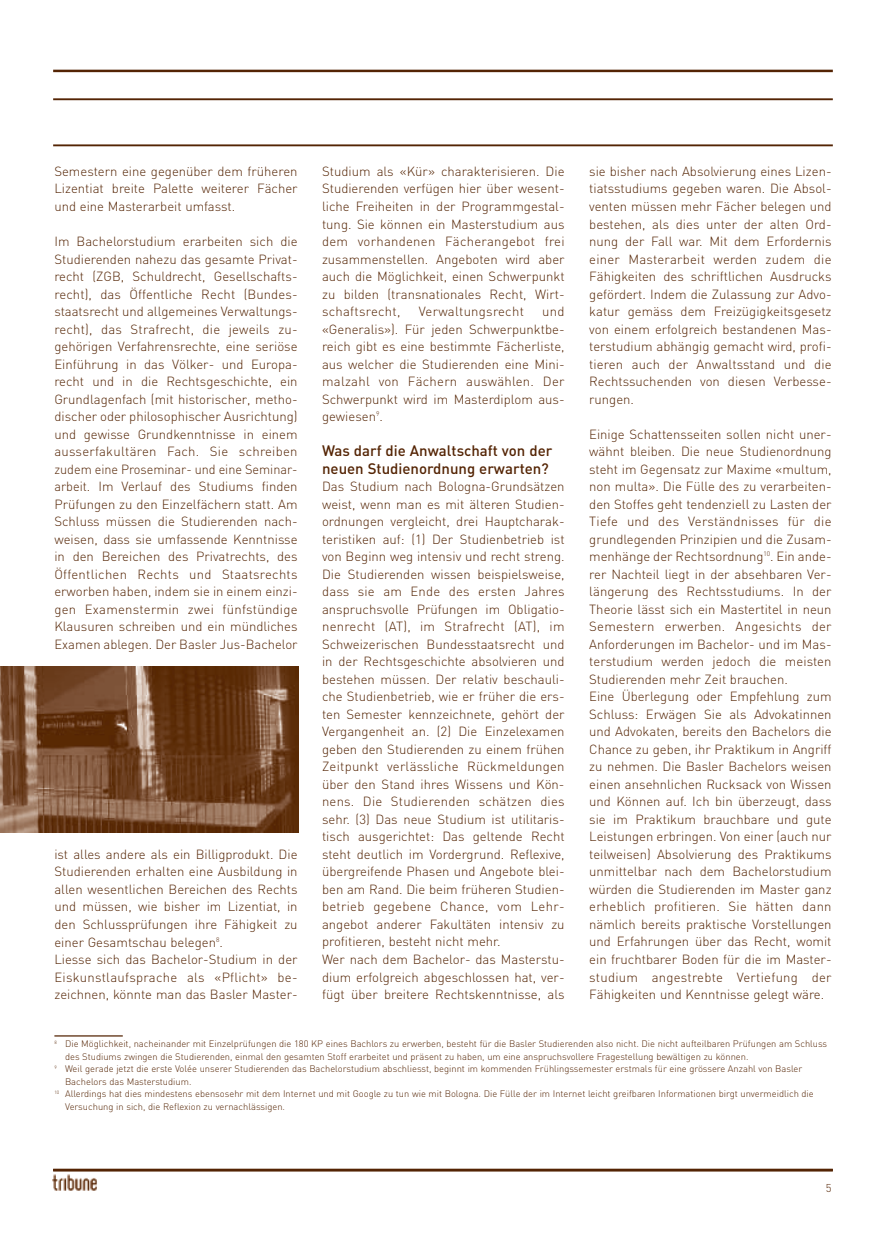
<style>
.page{position:relative;width:886px;height:1241px;background:#fff}
.page>*{position:absolute;margin:0;border:0;box-sizing:border-box;transform-origin:0 0}
.t1{font:500 15px/17.5px "DIN";color:#542404}
.t2{font:300 13.12px/17.5px "DIN";color:#542404;text-align:justify}
.t3{font:300 13.12px "DIN";letter-spacing:.02em;color:#542404}
.t4{font:300 11.25px "DIN";color:#542404}
.t5{font:300 9.38px "DIN";color:#542404}
</style>
<div class="page">
<img style="left:52px;top:1174px;width:45px;height:17px">
<hr style="left:53px;top:1168px;width:780px;height:3px;background:#542404">
<hr style="left:53px;top:70px;width:780px;height:2px;background:#542404">
<hr style="left:53px;top:98px;width:780px;height:2px;background:#542404">
<hr style="left:53px;top:144px;width:780px;height:2px;background:#542404">
<hr style="left:54px;top:1035px;width:69px;height:1px;background:#542404">
<img style="left:0;top:666px;width:299px;height:166px">
<p class="t2" style="left:54px;top:164px;width:245px">Semestern eine gegenüber dem früheren Lizentiat breite Palette weiterer Fächer und eine Masterarbeit umfasst.</p>
<p class="t2" style="left:54px;top:234px;width:245px">Im Bachelorstudium erarbeiten sich die Studierenden nahezu das gesamte Privat&shy;recht (ZGB, Schuldrecht, Gesellschafts&shy;recht), das Öffentliche Recht (Bundes&shy;staatsrecht und allgemeines Verwaltungs&shy;recht), das Strafrecht, die jeweils zu&shy;gehörigen Verfahrensrechte, eine seriöse Einführung in das Völker- und Europa&shy;recht und in die Rechtsgeschichte, ein Grundlagenfach (mit historischer, metho&shy;discher oder philosophischer Ausrichtung) und gewisse Grundkenntnisse in einem ausserfakultären Fach. Sie schreiben zudem eine Proseminar- und eine Seminar&shy;arbeit. Im Verlauf des Studiums finden Prüfungen zu den Einzelfächern statt. Am Schluss müssen die Studierenden nach&shy;weisen, dass sie umfassende Kenntnisse in den Bereichen des Privatrechts, des Öffentlichen Rechts und Staatsrechts erworben haben, indem sie in einem einzi&shy;gen Examenstermin zwei fünfstündige Klausuren schreiben und ein mündliches Examen ablegen. Der Basler Jus-Bachelor</p>
<p class="t2" style="left:322px;top:164px;width:244px">Studium als «Kür» charakterisieren. Die Studierenden verfügen hier über wesent&shy;liche Freiheiten in der Programmgestal&shy;tung. Sie können ein Masterstudium aus dem vorhandenen Fächerangebot frei zusammenstellen. Angeboten wird aber auch die Möglichkeit, einen Schwerpunkt zu bilden (transnationales Recht, Wirt&shy;schaftsrecht,</p>
<p class="t2" style="left:589px;top:164px;width:244px">sie bisher nach Absolvierung eines Lizen&shy;tiatsstudiums gegeben waren. Die Absol&shy;venten müssen mehr Fächer belegen und bestehen, als dies unter der alten Ord&shy;nung der Fall war. Mit dem Erfordernis einer Masterarbeit werden zudem die Fähigkeiten des schriftlichen Ausdrucks gefördert. Indem die Zulassung zur Advo&shy;katur gemäss dem Freizügigkeitsgesetz von einem erfolgreich bestandenen Mas&shy;terstudium abhängig gemacht wird, profi&shy;tieren auch der Anwaltsstand und die Rechtssuchenden von diesen Verbesse&shy;rungen.</p>
<p class="t2" style="left:589px;top:426px;width:244px;text-align:left">Einige Schattensseiten sollen nicht uner&shy;wähnt bleiben. Die neue Studienordnung steht im Gegensatz zur Maxime «multum, non multa». Die Fülle des zu verarbeiten&shy;den Stoffes geht tendenziell zu Lasten der Tiefe und des Verständnisses für die grundlegenden Prinzipien und die Zusam&shy;menhänge der Rechtsordnung<sup>10</sup>. Ein ande&shy;rer Nachteil liegt in der absehbaren Ver&shy;längerung des Rechtsstudiums. In der Theorie lässt sich ein Mastertitel in neun Semestern erwerben. Angesichts der Anforderungen im Bachelor- und im Mas&shy;terstudium werden jedoch die meisten Studierenden mehr Zeit brauchen.<br>Eine Überlegung oder Empfehlung zum Schluss: Erwägen Sie als Advokatinnen und Advokaten, bereits den Bachelors die Chance zu geben, ihr Praktikum in Angriff zu nehmen. Die Basler Bachelors weisen einen ansehnlichen Rucksack von Wissen und Können auf. Ich bin überzeugt, dass sie im Praktikum brauchbare und gute Leistungen erbringen. Von einer (auch nur teilweisen) Absolvierung des Praktikums unmittelbar nach dem Bachelorstudium würden die Studierenden im Master ganz erheblich profitieren. Sie hätten dann nämlich bereits praktische Vorstellungen und Erfahrungen über das Recht, womit ein fruchtbarer Boden für die im Master&shy;studium angestrebte Vertiefung der Fähigkeiten und Kenntnisse gelegt wäre.</p>
<p class="t5" style="left:54px;top:1040px;width:774px"><sup>8</sup> Die Möglichkeit, nacheinander mit Einzelprüfungen die 180 KP eines Bachlors zu erwerben, besteht für die Basler Studierenden also nicht. Die nicht aufteilbaren Prüfungen am Schluss</p>
<p class="t5" style="left:65px;top:1052px;width:685px">des Studiums zwingen die Studierenden, einmal den gesamten Stoff erarbeitet und präsent zu haben, um eine anspruchsvollere Fragestellung bewältigen zu können.</p>
<p class="t5" style="left:54px;top:1065px;width:749px"><sup>9</sup> Weil gerade jetzt die erste Volée unserer Studierenden das Bachelorstudium abschliesst, beginnt im kommenden Frühlingssemester erstmals für eine grössere Anzahl von Basler</p>
<p class="t5" style="left:65px;top:1077px;width:128px">Bachelors das Masterstudium.</p>
<p class="t5" style="left:54px;top:1090px;width:761px"><sup>10</sup> Allerdings hat dies mindestens ebensosehr mit dem Internet und mit Google zu tun wie mit Bologna. Die Fülle der im Internet leicht greifbaren Informationen birgt unvermeidlich die</p>
<p class="t5" style="left:65px;top:1102px;width:221px">Versuchung in sich, die Reflexion zu vernachlässigen.</p>
<p class="t2" style="left:322px;top:304px;width:244px;text-indent:220px">und «Generalis»). Für jeden Schwerpunktbe&shy;reich gibt es eine bestimmte Fächerliste, aus welcher die Studierenden eine Mini&shy;malzahl von Fächern auswählen. Der Schwerpunkt wird im Masterdiplom aus&shy;gewiesen<sup>9</sup>.</p>
<p class="t1" style="left:322px;top:443px;width:232px">Was darf die Anwaltschaft von der neuen Studienordnung erwarten?</p>
<p class="t2" style="left:322px;top:479px;width:244px;text-align:left">Das Studium nach Bologna-Grundsätzen weist, wenn man es mit älteren Studien&shy;ordnungen vergleicht, drei Hauptcharak&shy;teristiken auf: (1) Der Studienbetrieb ist von Beginn weg intensiv und recht streng.<br>Die Studierenden wissen beispielsweise, dass sie am Ende des ersten Jahres anspruchsvolle Prüfungen im Obligatio&shy;nenrecht (AT), im Strafrecht (AT), im Schweizerischen Bundesstaatsrecht und in der Rechtsgeschichte absolvieren und bestehen müssen. Der relativ beschauli&shy;che Studienbetrieb, wie er früher die ers&shy;ten Semester kennzeichnete, gehört der Vergangenheit an. (2) Die Einzelexamen geben den Studierenden zu einem frühen Zeitpunkt verlässliche Rückmeldungen über den Stand ihres Wissens und Kön&shy;nens. Die Studierenden schätzen dies sehr. (3) Das neue Studium ist utilitaris&shy;tisch ausgerichtet: Das geltende Recht steht deutlich im Vordergrund. Reflexive, übergreifende Phasen und Angebote blei&shy;ben am Rand. Die beim früheren Studien&shy;betrieb gegebene Chance, vom Lehr&shy;angebot anderer Fakultäten intensiv zu profitieren, besteht nicht mehr.<br>Wer nach dem Bachelor- das Masterstu&shy;dium erfolgreich abgeschlossen hat, ver&shy;fügt über breitere Rechtskenntnisse, als</p>
<p class="t3" style="left:419px;top:307px;width:107px">Verwaltungsrecht</p>
<p class="t2" style="left:54px;top:846px;width:245px;text-align:left">ist alles andere als ein Billigprodukt. Die Studierenden erhalten eine Ausbildung in allen wesentlichen Bereichen des Rechts und müssen, wie bisher im Lizentiat, in den Schlussprüfungen ihre Fähigkeit zu einer Gesamtschau belegen<sup>8</sup>.<br>Liesse sich das Bachelor-Studium in der Eiskunstlaufsprache als «Pflicht» be&shy;zeichnen, könnte man das Basler Master-</p>
<p class="t4" style="left:826px;top:1183px;width:7px">5</p>
</div>
